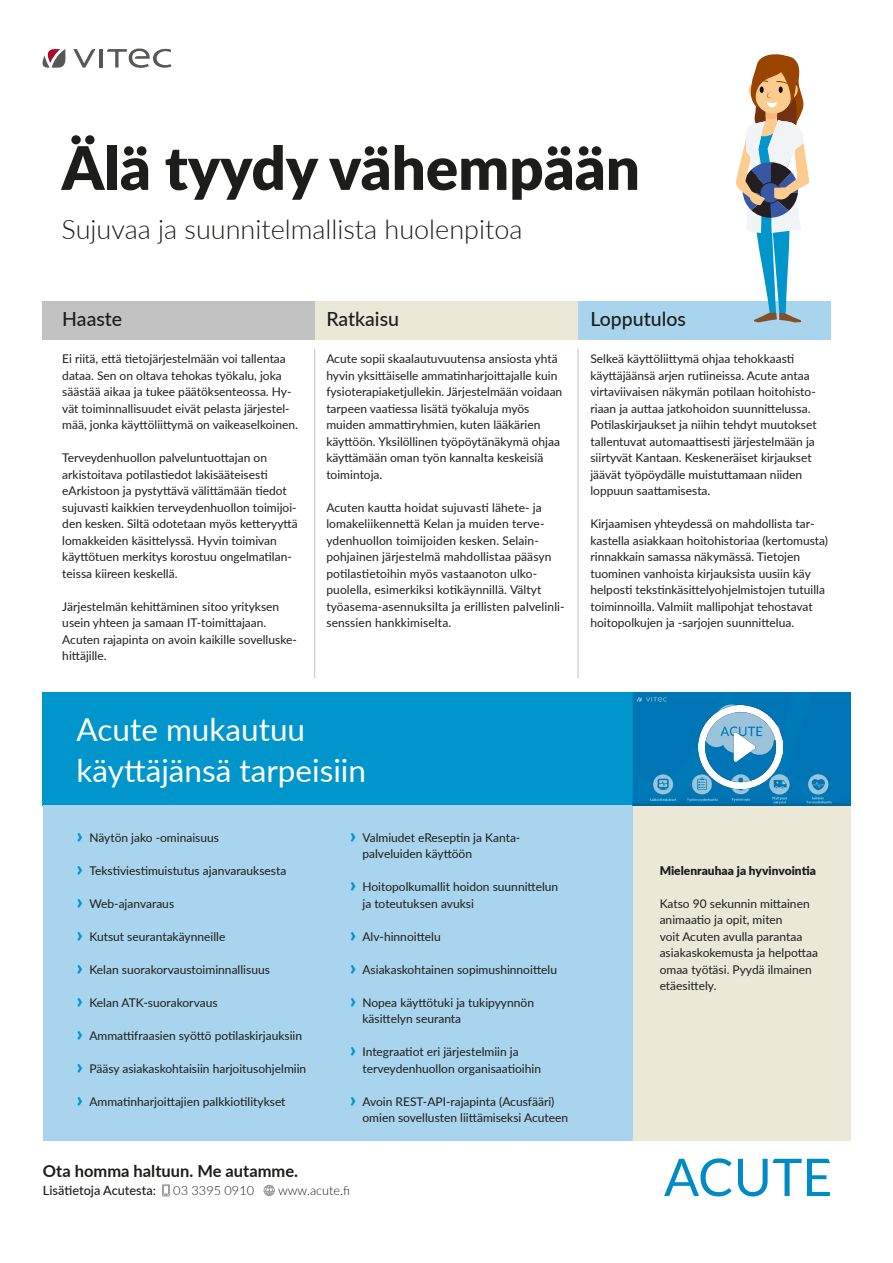
<style>
.page{position:relative;width:893px;height:1263px;background:#fff}
.page>*{position:absolute;margin:0;border:0;box-sizing:border-box;transform-origin:0 0}
.t1{font:900 60px "Lato";color:#1d1d1b}
.t2{font:31.5px/40.5px "Lato";color:#fff}
.t3{font:300 27px "Lato";color:#1d1d1b}
.t4{font:500 19.5px "Lato";color:#1d1d1b}
.t5{font:700 16.5px "Lato";color:#1d1d1b}
.t6{font:300 12.75px "Lato";color:#1d1d1b}
.t7{font:500 12.75px "Lato";color:#1d1d1b}
.t8{font:12px/16.5px "Lato";color:#1d1d1b}
.t9{font:900 12px "Lato";color:#1d1d1b}
.s1{font-weight:900;font-size:21px;color:#0096cc}
</style>
<div class="page">
<div style="left:633px;top:692px;width:217px;height:449px;background:#ece8d8"></div>
<div style="left:43px;top:692px;width:590px;height:113px;background:#0096cc"></div>
<div style="left:43px;top:805px;width:590px;height:336px;background:#a8d4ed"></div>
<div style="left:43px;top:301px;width:272px;height:38px;background:#c2c2c2"></div>
<div style="left:315px;top:301px;width:263px;height:38px;background:#ece8d8"></div>
<div style="left:578px;top:301px;width:253px;height:38px;background:#a8d4ed"></div>
<svg style="left:664px;top:1158px;width:68px;height:38px"></svg>
<svg style="left:738px;top:1159px;width:92px;height:37px"></svg>
<hr style="left:100px;top:49px;width:3px;height:19px;background:#575756">
<svg style="left:73px;top:49px;width:22px;height:19px"></svg>
<svg style="left:107px;top:49px;width:64px;height:19px"></svg>
<svg style="left:43px;top:49px;width:22px;height:19px"></svg>
<svg style="left:162px;top:1184px;width:8px;height:13px"></svg>
<svg style="left:263px;top:1184px;width:12px;height:12px"></svg>
<svg style="left:633px;top:692px;width:217px;height:113px;background:#0879b6"></svg>
<img style="left:699px;top:705px;width:84px;height:84px">
<svg style="left:736px;top:54px;width:73px;height:268px"></svg>
<hr style="left:314px;top:349px;width:1px;height:329px;background:#c2c2c2">
<hr style="left:578px;top:349px;width:1px;height:329px;background:#c2c2c2">
<h1 class="t1" style="left:62px;top:123px;width:580px">Älä tyydy vähempään</h1>
<h3 class="t3" style="left:62px;top:211px;width:462px">Sujuvaa ja suunnitelmallista huolenpitoa</h3>
<h3 class="t4" style="left:62px;top:305px;width:61px">Haaste</h3>
<p class="t8" style="left:62px;top:350px;width:237px">Ei riitä, että tietojärjestelmään voi tallentaa dataa. Sen on oltava tehokas työkalu, joka säästää aikaa ja tukee päätöksenteossa. Hy&shy;vät toiminnallisuudet eivät pelasta järjestel&shy;mää, jonka käyttöliittymä on vaikeaselkoinen.</p>
<p class="t8" style="left:62px;top:449px;width:237px">Terveydenhuollon palveluntuottajan on arkistoitava potilastiedot lakisääteisesti eArkistoon ja pystyttävä välittämään tiedot sujuvasti kaikkien terveydenhuollon toimijoi&shy;den kesken. Siltä odotetaan myös ketteryyttä lomakkeiden käsittelyssä. Hyvin toimivan käyttötuen merkitys korostuu ongelmatilan&shy;teissa kiireen keskellä.</p>
<p class="t8" style="left:62px;top:597px;width:236px">Järjestelmän kehittäminen sitoo yrityksen usein yhteen ja samaan IT-toimittajaan.<br>Acuten rajapinta on avoin kaikille sovelluske&shy;hittäjille.</p>
<h3 class="t4" style="left:326px;top:305px;width:74px">Ratkaisu</h3>
<p class="t8" style="left:326px;top:350px;width:237px">Acute sopii skaalautuvuutensa ansiosta yhtä hyvin yksittäiselle ammatinharjoittajalle kuin fysioterapiaketjullekin. Järjestelmään voidaan tarpeen vaatiessa lisätä työkaluja myös muiden ammattiryhmien, kuten lääkärien käyttöön. Yksilöllinen työpöytänäkymä ohjaa käyttämään oman työn kannalta keskeisiä toimintoja.</p>
<p class="t8" style="left:326px;top:498px;width:240px">Acuten kautta hoidat sujuvasti lähete- ja lomakeliikennettä Kelan ja muiden terve&shy;ydenhuollon toimijoiden kesken. Selain&shy;pohjainen järjestelmä mahdollistaa pääsyn potilastietoihin myös vastaanoton ulko&shy;puolella, esimerkiksi kotikäynnillä. Vältyt työasema-asennuksilta ja erillisten palvelinli&shy;senssien hankkimiselta.</p>
<h2 class="t2" style="left:77px;top:708px;width:291px">Acute mukautuu käyttäjänsä tarpeisiin</h2>
<p class="t8" style="left:77px;top:828px;width:144px"><span class="s1">҇</span> Näytön jako -ominaisuus</p>
<p class="t8" style="left:77px;top:861px;width:211px"><span class="s1">҇</span> Tekstiviestimuistutus ajanvarauksesta</p>
<p class="t8" style="left:77px;top:894px;width:99px"><span class="s1">҇</span> Web-ajanvaraus</p>
<p class="t8" style="left:77px;top:927px;width:150px"><span class="s1">҇</span> Kutsut seurantakäynneille</p>
<p class="t8" style="left:77px;top:960px;width:195px"><span class="s1">҇</span> Kelan suorakorvaustoiminnallisuus</p>
<p class="t8" style="left:77px;top:993px;width:142px"><span class="s1">҇</span> Kelan ATK-suorakorvaus</p>
<p class="t8" style="left:77px;top:1026px;width:227px"><span class="s1">҇</span> Ammattifraasien syöttö potilaskirjauksiin</p>
<p class="t8" style="left:77px;top:1059px;width:231px"><span class="s1">҇</span> Pääsy asiakaskohtaisiin harjoitusohjelmiin</p>
<p class="t8" style="left:77px;top:1092px;width:210px"><span class="s1">҇</span> Ammatinharjoittajien palkkiotilitykset</p>
<p class="t8" style="left:362px;top:828px;width:159px;text-indent:-13px"><span class="s1">҇</span> Valmiudet eReseptin ja Kanta&shy;palveluiden käyttöön</p>
<p class="t8" style="left:362px;top:878px;width:197px;text-indent:-13px"><span class="s1">҇</span> Hoitopolkumallit hoidon suunnittelun ja toteutuksen avuksi</p>
<p class="t8" style="left:350px;top:927px;width:93px"><span class="s1">҇</span> Alv-hinnoittelu</p>
<p class="t8" style="left:350px;top:960px;width:209px"><span class="s1">҇</span> Asiakaskohtainen sopimushinnoittelu</p>
<p class="t8" style="left:362px;top:993px;width:173px;text-indent:-13px"><span class="s1">҇</span> Nopea käyttötuki ja tukipyynnön käsittelyn seuranta</p>
<p class="t8" style="left:362px;top:1043px;width:180px;text-indent:-13px"><span class="s1">҇</span> Integraatiot eri järjestelmiin ja terveydenhuollon organisaatioihin</p>
<p class="t8" style="left:362px;top:1092px;width:207px;text-indent:-13px"><span class="s1">҇</span> Avoin REST-API-rajapinta (Acusfääri) omien sovellusten liittämiseksi Acuteen</p>
<h3 class="t5" style="left:43px;top:1158px;width:257px">Ota homma haltuun. Me autamme.</h3>
<p class="t7" style="left:43px;top:1181px;width:115px">Lisätietoja Acutesta:</p>
<p class="t6" style="left:173px;top:1181px;width:82px">03 3395 0910</p>
<p class="t6" style="left:278px;top:1181px;width:73px">www.acute.fi</p>
<h3 class="t4" style="left:590px;top:305px;width:97px">Lopputulos</h3>
<p class="t8" style="left:590px;top:350px;width:228px">Selkeä käyttöliittymä ohjaa tehokkaasti käyttäjäänsä arjen rutiineissa. Acute antaa virtaviivaisen näkymän potilaan hoitohisto&shy;riaan ja auttaa jatkohoidon suunnittelussa.<br>Potilaskirjaukset ja niihin tehdyt muutokset tallentuvat automaattisesti järjestelmään ja siirtyvät Kantaan. Keskeneräiset kirjaukset jäävät työpöydälle muistuttamaan niiden loppuun saattamisesta.</p>
<p class="t8" style="left:590px;top:515px;width:239px">Kirjaamisen yhteydessä on mahdollista tar&shy;kastella asiakkaan hoitohistoriaa (kertomusta) rinnakkain samassa näkymässä. Tietojen tuominen vanhoista kirjauksista uusiin käy helposti tekstinkäsittelyohjelmistojen tutuilla toiminnoilla. Valmiit mallipohjat tehostavat hoitopolkujen ja -sarjojen suunnittelua.</p>
<p class="t9" style="left:660px;top:861px;width:158px">Mielenrauhaa ja hyvinvointia</p>
<p class="t8" style="left:660px;top:894px;width:160px">Katso 90 sekunnin mittainen animaatio ja opit, miten<br>voit Acuten avulla parantaa asiakaskokemusta ja helpottaa omaa työtäsi. Pyydä ilmainen etäesittely.</p>
</div>
